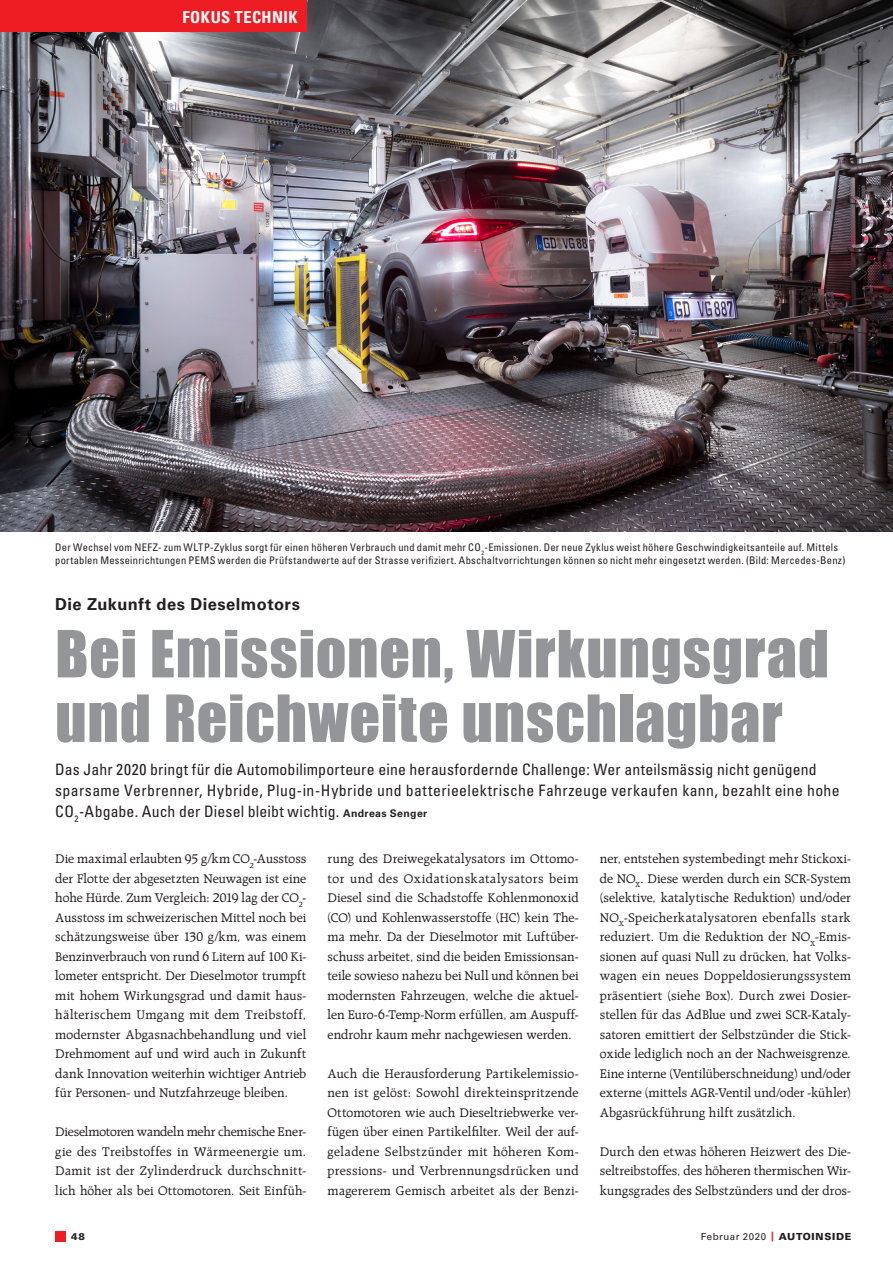
<style>
.page{position:relative;width:893px;height:1263px;background:#fff}
.page>*{position:absolute;margin:0;border:0;box-sizing:border-box;transform-origin:0 0}
._02_Titel_45PT{font:60px/64.5px "Impact MT Std";letter-spacing:.015em;color:#939598}
._01_Kopfzeile{font:700 16.5px "Univers LT Std";letter-spacing:.025em;color:#231f20}
._01_Rubrik_Titel_lin{font:700 condensed 16.5px "Univers LT Std";letter-spacing:.025em;color:#fff}
._03_Lead{font:condensed 15.75px/21px "Univers LT Std";letter-spacing:.02em;color:#231f20}
._05_Lauftext{font:13.5px/19.5px "Raleigh LT Std";letter-spacing:.01em;color:#231f20;text-align:justify}
._00_Bildlegende{font:condensed 10.5px/12.6px "Univers LT Std";letter-spacing:.025em;color:#231f20}
.Lauftext{font:9.75px "Univers LT Std";letter-spacing:.05em;color:#231f20}
.Lauftext-2{font:900 9.75px "Univers LT Std";color:#231f20}
.s1{font-weight:700;font-stretch:normal;font-size:10.5px}
.s2{font-weight:900;color:#ee1d23}
.s3{font-weight:900}
</style>
<div class="page">
<img style="left:0;top:0;width:893px;height:532px">
<div style="left:55px;top:1231px;width:11px;height:11px;background:#ee1d23"></div>
<div style="left:0;top:0;width:306px;height:32px;background:#ee1d23"></div>
<p class="_01_Rubrik_Titel_lin" style="left:182px;top:7px;width:117px">FOKUS TECHNIK</p>
<p class="_01_Rubrik_Titel_lin" style="left:250px;top:7px;width:50px">FOKUS</p>
<p class="_00_Bildlegende" style="left:55px;top:541px;width:791px">Der Wechsel vom NEFZ- zum WLTP-Zyklus sorgt für einen höheren Verbrauch und damit mehr CO<sub>2</sub>-Emissionen. Der neue Zyklus weist höhere Geschwindigkeitsanteile auf. Mittels portablen Messeinrichtungen PEMS werden die Prüfstandwerte auf der Strasse verifiziert. Abschaltvorrichtungen können so nicht mehr eingesetzt werden. (Bild: Mercedes-Benz)</p>
<p class="_01_Kopfzeile" style="left:55px;top:594px;width:246px">Die Zukunft des Dieselmotors</p>
<p class="_02_Titel_45PT" style="left:55px;top:620px;width:775px">Bei Emissionen, Wirkungsgrad und Reichweite unschlagbar</p>
<p class="_03_Lead" style="left:55px;top:759px;width:786px">Das Jahr 2020 bringt für die Automobilimporteure eine herausfordernde Challenge: Wer anteilsmässig nicht genügend sparsame Verbrenner, Hybride, Plug-in-Hybride und batterieelektrische Fahrzeuge verkaufen kann, bezahlt eine hohe<br>CO<sub>2</sub>-Abgabe. Auch der Diesel bleibt wichtig. <span class="s1">Andreas Senger</span></p>
<p class="_05_Lauftext" style="left:55px;top:849px;width:253px">Die maximal erlaubten 95 g/km CO<sub>2</sub>-Ausstoss der Flotte der abgesetzten Neuwagen ist eine hohe Hürde. Zum Vergleich: 2019 lag der CO<sub>2</sub>- Ausstoss im schweizerischen Mittel noch bei schätzungsweise über 130 g/km, was einem Benzinverbrauch von rund 6 Litern auf 100 Ki&shy;lometer entspricht. Der Dieselmotor trumpft mit hohem Wirkungsgrad und damit haus&shy;hälterischem Umgang mit dem Treibstoff, modernster Abgasnachbehandlung und viel Drehmoment auf und wird auch in Zukunft dank Innovation weiterhin wichtiger Antrieb für Personen- und Nutzfahrzeuge bleiben.</p>
<p class="_05_Lauftext" style="left:55px;top:1122px;width:253px">Dieselmotoren wandeln mehr chemische Ener&shy;gie des Treibstoffes in Wärmeenergie um.<br>Damit ist der Zylinderdruck durchschnitt&shy;lich höher als bei Ottomotoren. Seit Einfüh-</p>
<p class="_05_Lauftext" style="left:328px;top:849px;width:253px">rung des Dreiwegekatalysators im Ottomo&shy;tor und des Oxidationskatalysators beim Diesel sind die Schadstoffe Kohlenmonoxid (CO) und Kohlenwasserstoffe (HC) kein The&shy;ma mehr. Da der Dieselmotor mit Luftüber&shy;schuss arbeitet, sind die beiden Emissionsan&shy;teile sowieso nahezu bei Null und können bei modernsten Fahrzeugen, welche die aktuel&shy;len Euro-6-Temp-Norm erfüllen, am Auspuff&shy;endrohr kaum mehr nachgewiesen werden.</p>
<p class="_05_Lauftext" style="left:328px;top:1064px;width:253px">Auch die Herausforderung Partikelemissio&shy;nen ist gelöst: Sowohl direkteinspritzende Ottomotoren wie auch Dieseltriebwerke ver&shy;fügen über einen Partikelfilter. Weil der auf&shy;geladene Selbstzünder mit höheren Kom&shy;pressions- und Verbrennungsdrücken und magererem Gemisch arbeitet als der Benzi-</p>
<p class="_05_Lauftext" style="left:600px;top:849px;width:253px">ner, entstehen systembedingt mehr Stickoxi&shy;de NO<sub>X</sub>. Diese werden durch ein SCR-System (selektive, katalytische Reduktion) und/oder NO<sub>X</sub>-Speicherkatalysatoren ebenfalls stark reduziert. Um die Reduktion der NO<sub>X</sub>-Emis&shy;sionen auf quasi Null zu drücken, hat Volks&shy;wagen ein neues Doppeldosierungssystem präsentiert (siehe Box). Durch zwei Dosier&shy;stellen für das AdBlue und zwei SCR-Kataly&shy;satoren emittiert der Selbstzünder die Stick&shy;oxide lediglich noch an der Nachweisgrenze.<br>Eine interne (Ventilüberschneidung) und/oder externe (mittels AGR-Ventil und/oder -kühler)<br>Abgasrückführung hilft zusätzlich.</p>
<p class="_05_Lauftext" style="left:600px;top:1142px;width:253px">Durch den etwas höheren Heizwert des Die&shy;seltreibstoffes, des höheren thermischen Wir&shy;kungsgrades des Selbstzünders und der dros-</p>
<p class="Lauftext-2" style="left:71px;top:1231px;width:16px">48</p>
<p class="Lauftext" style="left:701px;top:1231px;width:152px">Februar 2020 <span class="s2">|</span> <span class="s3">AUTOINSIDE</span></p>
</div>
